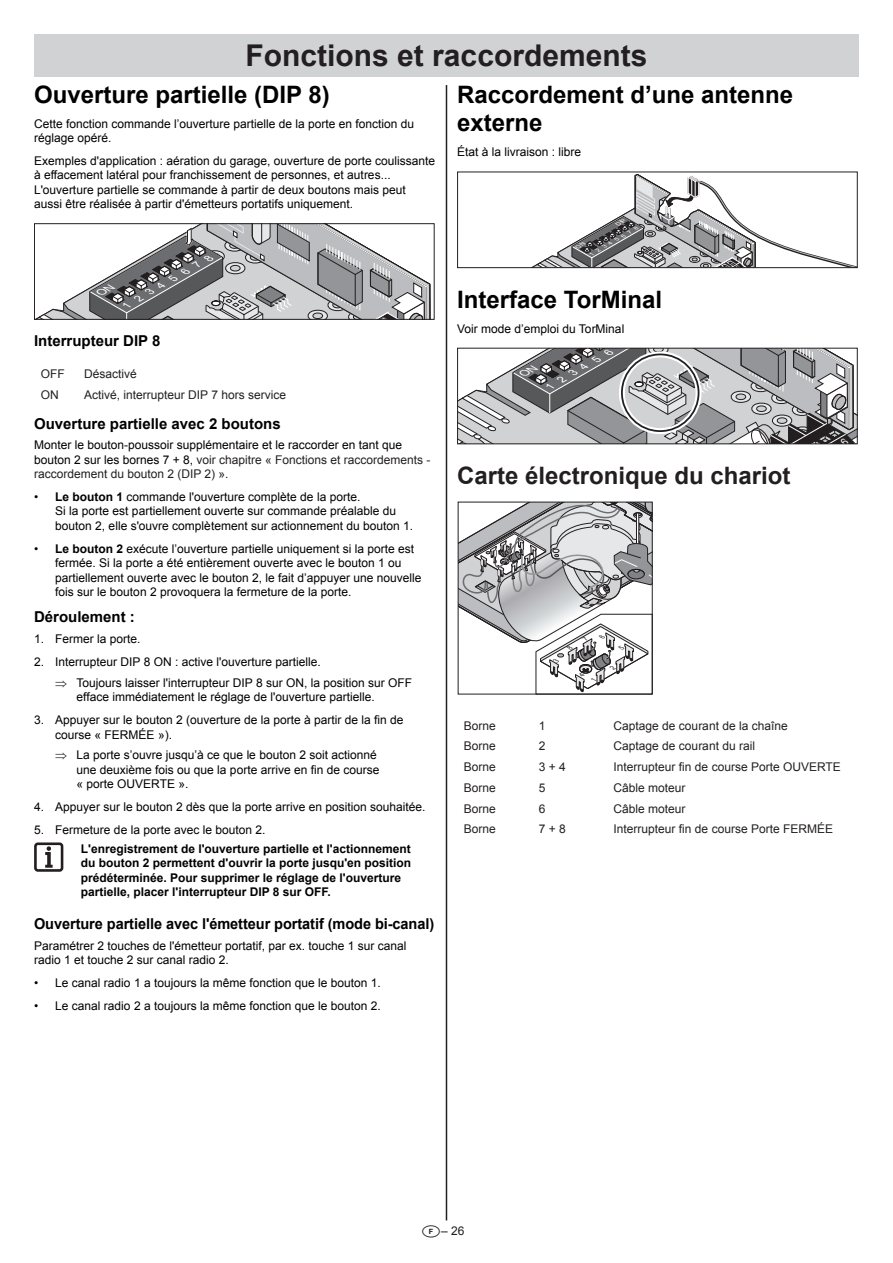
<style>
.page{position:relative;width:893px;height:1263px;background:#fff}
.page>*{position:absolute;margin:0;border:0;box-sizing:border-box;transform-origin:0 0}
.t1{font:700 30px "Arial";color:#231f20}
.t2{font:700 24px/28.8px "Arial";color:#000}
.t3{font:700 24px "Arial";color:#231f20}
.t4{font:700 15px "Arial";color:#000}
.t5{font:12px/14.4px "Arial";color:#000}
.t6{font:12px "Arial";color:#231f20}
.t7{font:700 12px/14.4px "Arial";color:#000}
.t8{font:italic 9.75px "Arial";color:#fff;scale:1.16 1}
.t9{font:italic 5.25px "Arial";color:#fff;scale:1.16 1}
.s1{color:#231f20}
.s2{font-weight:700}
.s3{font-family:"National Codes Europe";font-size:18px}
</style>
<div class="page">
<div style="left:34px;top:34px;width:825px;height:43px;background:#d1d2d4"></div>
<hr style="left:446px;top:85px;width:1px;height:1135px;background:#231f20">
<div style="left:34px;top:223px;width:401px;height:97px;border:1px solid #231f20"></div>
<div style="left:457px;top:171px;width:401px;height:97px;border:1px solid #231f20"></div>
<div style="left:34px;top:842px;width:29px;height:30px;border:3px solid #231f20;border-radius:3px"></div>
<svg style="left:45px;top:846px;width:8px;height:22px"></svg>
<svg style="left:34px;top:224px;width:400px;height:95px"></svg>
<svg style="left:458px;top:173px;width:399px;height:96px"></svg>
<svg style="left:458px;top:348px;width:399px;height:97px;background:#a8a8aa"></svg>
<svg style="left:458px;top:501px;width:195px;height:194px"></svg>
<h1 class="t1" style="left:246px;top:36px;width:403px">Fonctions et raccordements</h1>
<h2 class="t2" style="left:34px;top:80px;width:297px">Ouverture partielle (DIP 8)</h2>
<p class="t5" style="left:34px;top:116px;width:382px">Cette fonction commande l’ouverture partielle de la porte en fonction du réglage opéré.</p>
<p class="t5" style="left:34px;top:154px;width:403px">Exemples d'application : aération du garage, ouverture de porte coulissante à effacement latéral pour franchissement de personnes, et autres...<br>L'ouverture partielle se commande à partir de deux boutons mais peut aussi être réalisée à partir d'émetteurs portatifs uniquement.</p>
<p class="t8" style="left:146px;top:287px;width:42px;rotate:-30deg">3456</p>
<p class="t4" style="left:34px;top:331px;width:128px">Interrupteur DIP 8</p>
<p class="t6" style="left:41px;top:366px;width:25px">OFF</p>
<p class="t6" style="left:84px;top:366px;width:54px">Désactivé</p>
<p class="t6" style="left:41px;top:387px;width:19px">ON</p>
<p class="t6" style="left:84px;top:387px;width:203px">Activé, interrupteur DIP 7 hors service</p>
<p class="t4" style="left:34px;top:413px;width:248px">Ouverture partielle avec 2 boutons</p>
<p class="t5" style="left:34px;top:438px;width:398px">Monter le bouton-poussoir supplémentaire et le raccorder en tant que bouton 2 sur les bornes 7 + 8, <span class="s1">voir chapitre « Fonctions et raccordements - raccordement du bouton 2 (DIP 2) ».</span></p>
<p class="t5" style="left:55px;top:490px;width:359px;text-indent:-21px">• <span class="s2">Le bouton 1</span> commande l'ouverture complète de la porte.<br>Si la porte est partiellement ouverte sur commande préalable du bouton 2, elle s'ouvre complètement sur actionnement du bouton 1.</p>
<p class="t5" style="left:55px;top:541px;width:368px;text-indent:-21px">• <span class="s2">Le bouton 2</span> exécute l’ouverture partielle uniquement si la porte est fermée. Si la porte a été entièrement ouverte avec le bouton 1 ou partiellement ouverte avec le bouton 2, le fait d’appuyer une nouvelle fois sur le bouton 2 provoquera la fermeture de la porte.</p>
<p class="t4" style="left:34px;top:607px;width:102px">Déroulement :</p>
<p class="t5" style="left:34px;top:632px;width:108px">1. Fermer la porte.</p>
<p class="t5" style="left:55px;top:652px;width:358px;line-height:20.9px;text-indent:-21px">2. Interrupteur DIP 8 ON : active l'ouverture partielle.<br>⇒ Toujours laisser l'interrupteur DIP 8 sur ON, la position sur OFF</p>
<p class="t5" style="left:77px;top:690px;width:300px">efface immédiatement le réglage de l'ouverture partielle.</p>
<p class="t5" style="left:55px;top:713px;width:350px;text-indent:-21px">3. Appuyer sur le bouton 2 (ouverture de la porte à partir de la fin de course « FERMÉE »).</p>
<p class="t5" style="left:77px;top:748px;width:304px;text-indent:-21px">⇒ La porte s’ouvre jusqu’à ce que le bouton 2 soit actionné une deuxième fois ou que la porte arrive en fin de course « porte OUVERTE ».</p>
<p class="t5" style="left:34px;top:800px;width:393px">4. Appuyer sur le bouton 2 dès que la porte arrive en position souhaitée.</p>
<p class="t5" style="left:34px;top:823px;width:233px">5. Fermeture de la porte avec le bouton 2.</p>
<p class="t7" style="left:81px;top:842px;width:332px">L'enregistrement de l'ouverture partielle et l'actionnement du bouton 2 permettent d'ouvrir la porte jusqu'en position prédéterminée. Pour supprimer le réglage de l'ouverture partielle, placer l'interrupteur DIP 8 sur OFF.</p>
<p class="t4" style="left:34px;top:913px;width:402px">Ouverture partielle avec l'émetteur portatif (mode bi-canal)</p>
<p class="t5" style="left:34px;top:938px;width:374px">Paramétrer 2 touches de l'émetteur portatif, par ex. touche 1 sur canal radio 1 et touche 2 sur canal radio 2.</p>
<p class="t5" style="left:34px;top:975px;width:348px">• Le canal radio 1 a toujours la même fonction que le bouton 1.</p>
<p class="t5" style="left:34px;top:998px;width:348px">• Le canal radio 2 a toujours la même fonction que le bouton 2.</p>
<h2 class="t2" style="left:457px;top:80px;width:338px">Raccordement d’une antenne externe</h2>
<p class="t5" style="left:457px;top:145px;width:126px">État à la livraison : libre</p>
<p class="t9" style="left:602px;top:244px;width:23px;rotate:-30deg">3456</p>
<h2 class="t2" style="left:457px;top:285px;width:206px">Interface TorMinal</h2>
<p class="t5" style="left:457px;top:321px;width:169px">Voir mode d’emploi du TorMinal</p>
<p class="t8" style="left:569px;top:368px;width:54px;rotate:-30deg">34567</p>
<h2 class="t3" style="left:457px;top:459px;width:335px">Carte électronique du chariot</h2>
<p class="t6" style="left:464px;top:717px;width:34px">Borne</p>
<p class="t6" style="left:539px;top:717px;width:8px">1</p>
<p class="t6" style="left:614px;top:717px;width:176px">Captage de courant de la chaîne</p>
<p class="t6" style="left:464px;top:738px;width:34px">Borne</p>
<p class="t6" style="left:539px;top:738px;width:8px">2</p>
<p class="t6" style="left:614px;top:738px;width:143px">Captage de courant du rail</p>
<p class="t6" style="left:464px;top:759px;width:34px">Borne</p>
<p class="t6" style="left:539px;top:759px;width:29px">3 + 4</p>
<p class="t6" style="left:614px;top:759px;width:229px">Interrupteur fin de course Porte OUVERTE</p>
<p class="t6" style="left:464px;top:780px;width:34px">Borne</p>
<p class="t6" style="left:539px;top:780px;width:8px">5</p>
<p class="t6" style="left:614px;top:780px;width:74px">Câble moteur</p>
<p class="t6" style="left:464px;top:800px;width:34px">Borne</p>
<p class="t6" style="left:539px;top:800px;width:8px">6</p>
<p class="t6" style="left:614px;top:800px;width:74px">Câble moteur</p>
<p class="t6" style="left:464px;top:821px;width:34px">Borne</p>
<p class="t6" style="left:539px;top:821px;width:29px">7 + 8</p>
<p class="t6" style="left:614px;top:821px;width:221px">Interrupteur fin de course Porte FERMÉE</p>
<p class="t6" style="left:422px;top:1223px;width:44px"><span class="s3">p</span>– 26</p>
</div>
